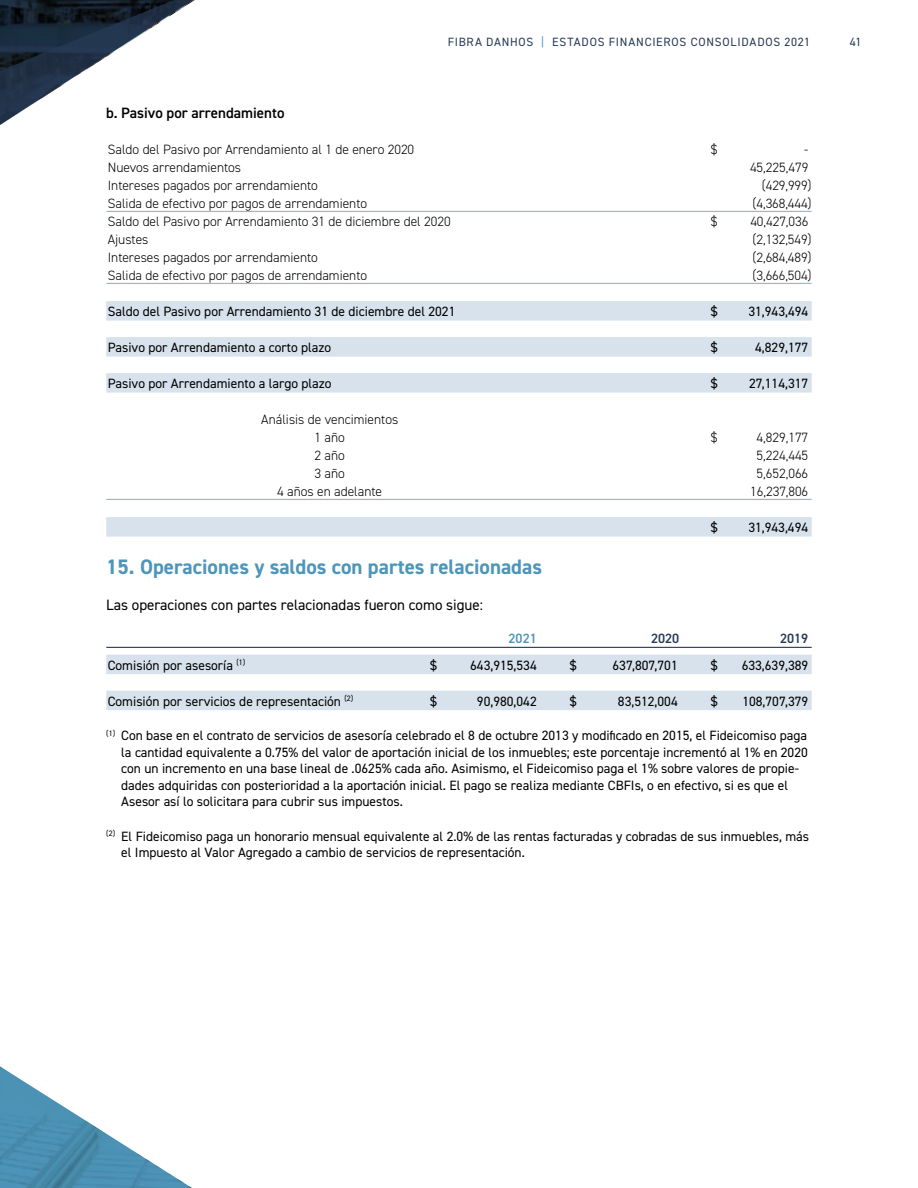
<style>
.page{position:relative;width:918px;height:1188px;background:#fff}
.page>*{position:absolute;margin:0;border:0;box-sizing:border-box;transform-origin:0 0}
.t1{font:700 21px "DIN2014";color:#4e95ba}
.t2{font:15px "DIN2014";color:#000}
.t3{font:600 15px "DIN2014";color:#000}
.t4{font:13.5px/16.5px "DIN2014";color:#000}
.t5{font:300 13.5px/18px "DIN2014";color:#000;text-align:center}
.t6{font:600 13.5px "DIN2014";color:#283b57}
.t7{font:600 13.5px "DIN2014";color:#4e95ba}
.t8{font:12px "DIN2014";letter-spacing:.065em;color:#283b57}
.s1{color:#4e95ba}
</style>
<div class="page">
<svg style="left:0;top:0;width:195px;height:125px"></svg>
<svg style="left:0;top:1066px;width:192px;height:122px"></svg>
<hr style="left:106px;top:211px;width:706px;height:1px;background:#83adcb">
<hr style="left:106px;top:283px;width:706px;height:1px;background:#83adcb">
<div style="left:106px;top:301px;width:706px;height:20px;background:#d7e2ec"></div>
<div style="left:106px;top:337px;width:706px;height:20px;background:#d7e2ec"></div>
<div style="left:106px;top:373px;width:706px;height:20px;background:#d7e2ec"></div>
<hr style="left:106px;top:499px;width:706px;height:1px;background:#83adcb">
<div style="left:106px;top:517px;width:706px;height:20px;background:#d7e2ec"></div>
<hr style="left:106px;top:647px;width:706px;height:1px;background:#283b57">
<div style="left:106px;top:655px;width:706px;height:19px;background:#d7e2ec"></div>
<div style="left:106px;top:691px;width:706px;height:19px;background:#d7e2ec"></div>
<p class="t8" style="left:448px;top:35px;width:364px">FIBRA DANHOS <span class="s1">|</span> ESTADOS FINANCIEROS CONSOLIDADOS 2021</p>
<p class="t8" style="left:850px;top:35px;width:13px">41</p>
<p class="t3" style="left:106px;top:103px;width:180px">b. Pasivo por arrendamiento</p>
<p class="t5" style="left:108px;top:140px;width:308px">Saldo del Pasivo por Arrendamiento al 1 de enero 2020</p>
<p class="t5" style="left:711px;top:140px;width:8px">$</p>
<p class="t5" style="left:804px;top:140px;width:6px">-</p>
<p class="t5" style="left:108px;top:158px;width:135px">Nuevos arrendamientos</p>
<p class="t5" style="left:750px;top:158px;width:60px">45,225,479</p>
<p class="t5" style="left:108px;top:176px;width:212px">Intereses pagados por arrendamiento</p>
<p class="t5" style="left:762px;top:176px;width:51px">(429,999)</p>
<p class="t5" style="left:108px;top:194px;width:261px">Salida de efectivo por pagos de arrendamiento</p>
<p class="t5" style="left:753px;top:194px;width:61px">(4,368,444)</p>
<p class="t5" style="left:108px;top:212px;width:344px">Saldo del Pasivo por Arrendamiento 31 de diciembre del 2020</p>
<p class="t5" style="left:711px;top:212px;width:8px">$</p>
<p class="t5" style="left:750px;top:212px;width:59px">40,427,036</p>
<p class="t5" style="left:108px;top:230px;width:42px">Ajustes</p>
<p class="t5" style="left:753px;top:230px;width:61px">(2,132,549)</p>
<p class="t5" style="left:108px;top:248px;width:212px">Intereses pagados por arrendamiento</p>
<p class="t5" style="left:753px;top:248px;width:61px">(2,684,489)</p>
<p class="t5" style="left:108px;top:266px;width:261px">Salida de efectivo por pagos de arrendamiento</p>
<p class="t5" style="left:753px;top:266px;width:61px">(3,666,504)</p>
<p class="t4" style="left:108px;top:303px;width:349px">Saldo del Pasivo por Arrendamiento 31 de diciembre del 2021</p>
<p class="t4" style="left:711px;top:303px;width:8px">$</p>
<p class="t4" style="left:748px;top:303px;width:61px">31,943,494</p>
<p class="t4" style="left:108px;top:339px;width:225px">Pasivo por Arrendamiento a corto plazo</p>
<p class="t4" style="left:711px;top:339px;width:8px">$</p>
<p class="t4" style="left:755px;top:339px;width:55px">4,829,177</p>
<p class="t4" style="left:108px;top:375px;width:225px">Pasivo por Arrendamiento a largo plazo</p>
<p class="t4" style="left:711px;top:375px;width:8px">$</p>
<p class="t4" style="left:749px;top:375px;width:61px">27,114,317</p>
<p class="t5" style="left:261px;top:410px;width:139px">Análisis de vencimientos<br>1 año</p>
<p class="t5" style="left:711px;top:428px;width:8px">$</p>
<p class="t5" style="left:757px;top:428px;width:53px">4,829,177</p>
<p class="t5" style="left:315px;top:446px;width:32px">2 año</p>
<p class="t5" style="left:757px;top:446px;width:53px">5,224,445</p>
<p class="t5" style="left:315px;top:464px;width:32px">3 año</p>
<p class="t5" style="left:757px;top:464px;width:53px">5,652,066</p>
<p class="t5" style="left:277px;top:482px;width:106px">4 años en adelante</p>
<p class="t5" style="left:750px;top:482px;width:59px">16,237,806</p>
<p class="t4" style="left:711px;top:519px;width:8px">$</p>
<p class="t4" style="left:748px;top:519px;width:61px">31,943,494</p>
<h1 class="t1" style="left:106px;top:553px;width:437px">15. Operaciones y saldos con partes relacionadas</h1>
<p class="t2" style="left:106px;top:595px;width:378px">Las operaciones con partes relacionadas fueron como sigue:</p>
<p class="t7" style="left:509px;top:629px;width:30px">2021</p>
<p class="t6" style="left:651px;top:629px;width:30px">2020</p>
<p class="t6" style="left:780px;top:629px;width:30px">2019</p>
<p class="t4" style="left:108px;top:656px;width:139px">Comisión por asesoría <sup>(1)</sup></p>
<p class="t4" style="left:430px;top:656px;width:8px">$</p>
<p class="t4" style="left:470px;top:656px;width:68px">643,915,534</p>
<p class="t4" style="left:570px;top:656px;width:8px">$</p>
<p class="t4" style="left:613px;top:656px;width:67px">637,807,701</p>
<p class="t4" style="left:711px;top:656px;width:8px">$</p>
<p class="t4" style="left:742px;top:656px;width:68px">633,639,389</p>
<p class="t4" style="left:108px;top:692px;width:247px">Comisión por servicios de representación <sup>(2)</sup></p>
<p class="t4" style="left:430px;top:692px;width:8px">$</p>
<p class="t4" style="left:477px;top:692px;width:61px">90,980,042</p>
<p class="t4" style="left:570px;top:692px;width:8px">$</p>
<p class="t4" style="left:618px;top:692px;width:61px">83,512,004</p>
<p class="t4" style="left:711px;top:692px;width:8px">$</p>
<p class="t4" style="left:742px;top:692px;width:67px">108,707,379</p>
<p class="t4" style="left:121px;top:727px;width:688px;text-indent:-15px"><sup>(1)</sup> Con base en el contrato de servicios de asesoría celebrado el 8 de octubre 2013 y modificado en 2015, el Fideicomiso paga la cantidad equivalente a 0.75% del valor de aportación inicial de los inmuebles; este porcentaje incrementó al 1% en 2020 con un incremento en una base lineal de .0625% cada año. Asimismo, el Fideicomiso paga el 1% sobre valores de propie&shy;dades adquiridas con posterioridad a la aportación inicial. El pago se realiza mediante CBFIs, o en efectivo, si es que el Asesor así lo solicitara para cubrir sus impuestos.</p>
<p class="t4" style="left:121px;top:827px;width:689px;text-indent:-15px"><sup>(2)</sup> El Fideicomiso paga un honorario mensual equivalente al 2.0% de las rentas facturadas y cobradas de sus inmuebles, más el Impuesto al Valor Agregado a cambio de servicios de representación.</p>
</div>
